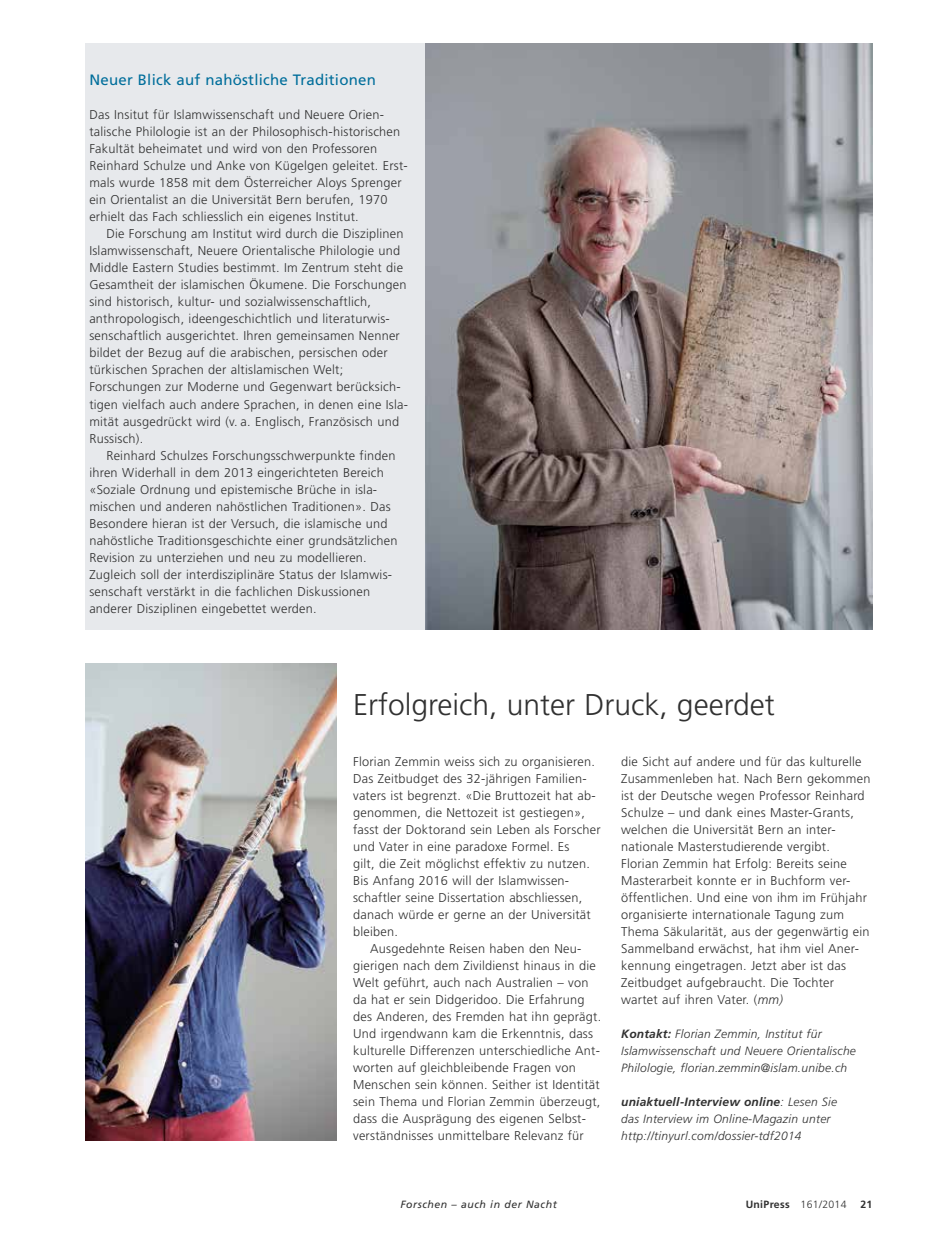
<style>
.page{position:relative;width:936px;height:1234px;background:#fff}
.page>*{position:absolute;margin:0;border:0;box-sizing:border-box;transform-origin:0 0}
.t1{font:300 30px "Frutiger";color:#313131}
.t2{font:15px "Frutiger";letter-spacing:.015em;color:#006e9b}
.t3{font:300 12.75px/17px "Frutiger";letter-spacing:.02em;color:#313131}
.t4{font:italic 300 12px/17px "Frutiger";letter-spacing:.02em;color:#313131}
.t5{font:italic 10.5px "Frutiger";letter-spacing:.05em;color:#313131}
.t6{font:700 10.5px "Frutiger";letter-spacing:.03em;color:#313131}
.s1{font-style:italic}
.s2{font-weight:700}
.s3{font-weight:300}
</style>
<div class="page">
<div style="left:85px;top:44px;width:357px;height:585px;background:#e7e9ec"></div>
<img style="left:85px;top:663px;width:251px;height:477px">
<img style="left:425px;top:44px;width:447px;height:585px">
<p class="t2" style="left:89px;top:71px;width:288px">Neuer Blick auf nahöstliche Traditionen</p>
<p class="t3" style="left:89px;top:106px;width:320px">Das Insitut für Islamwissenschaft und Neuere Orien&shy;talische Philologie ist an der Philosophisch-historischen Fakultät beheimatet und wird von den Professoren Reinhard Schulze und Anke von Kügelgen geleitet. Erst&shy;mals wurde 1858 mit dem Österreicher Aloys Sprenger ein Orientalist an die Universität Bern berufen, 1970 erhielt das Fach schliesslich ein eigenes Institut.</p>
<p class="t3" style="left:89px;top:225px;width:320px;text-indent:17px">Die Forschung am Institut wird durch die Disziplinen Islamwissenschaft, Neuere Orientalische Philologie und Middle Eastern Studies bestimmt. Im Zentrum steht die Gesamtheit der islamischen Ökumene. Die Forschungen sind historisch, kultur- und sozialwissenschaftlich, anthropologisch, ideengeschichtlich und literaturwis&shy;senschaftlich ausgerichtet. Ihren gemeinsamen Nenner bildet der Bezug auf die arabischen, persischen oder türkischen Sprachen der altislamischen Welt; Forschungen zur Moderne und Gegenwart berücksich&shy;tigen vielfach auch andere Sprachen, in denen eine Isla&shy;mität ausgedrückt wird (v. a. Englisch, Französisch und Russisch).</p>
<p class="t3" style="left:89px;top:446px;width:310px;text-indent:17px">Reinhard Schulzes Forschungsschwerpunkte finden ihren Widerhall in dem 2013 eingerichteten Bereich «Soziale Ordnung und epistemische Brüche in isla&shy;mischen und anderen nahöstlichen Traditionen». Das Besondere hieran ist der Versuch, die islamische und nahöstliche Traditionsgeschichte einer grundsätzlichen Revision zu unterziehen und neu zu modellieren.<br>Zugleich soll der interdisziplinäre Status der Islamwis&shy;senschaft verstärkt in die fachlichen Diskussionen anderer Disziplinen eingebettet werden.</p>
<h1 class="t1" style="left:353px;top:687px;width:423px">Erfolgreich, unter Druck, geerdet</h1>
<p class="t3" style="left:621px;top:752px;width:251px">die Sicht auf andere und für das kulturelle Zusammenleben hat. Nach Bern gekommen ist der Deutsche wegen Professor Reinhard Schulze – und dank eines Master-Grants, welchen die Universität Bern an inter&shy;nationale Masterstudierende vergibt.<br>Florian Zemmin hat Erfolg: Bereits seine Masterarbeit konnte er in Buchform ver&shy;öffentlichen. Und eine von ihm im Frühjahr organisierte internationale Tagung zum Thema Säkularität, aus der gegenwärtig ein Sammelband erwächst, hat ihm viel Aner&shy;kennung eingetragen. Jetzt aber ist das Zeitbudget aufgebraucht. Die Tochter wartet auf ihren Vater. (<span class="s1">mm)</span></p>
<p class="t4" style="left:621px;top:1025px;width:236px"><span class="s2">Kontakt:</span> Florian Zemmin, Institut für<br>Islamwissenschaft und Neuere Orientalische<br>Philologie, florian.zemmin@islam.unibe.ch</p>
<p class="t4" style="left:621px;top:1093px;width:217px"><span class="s2">uniaktuell-Interview online</span>: Lesen Sie das Interview im Online-Magazin unter http://tinyurl.com/dossier-tdf2014</p>
<p class="t3" style="left:353px;top:752px;width:243px">Florian Zemmin weiss sich zu organisieren.</p>
<p class="t3" style="left:353px;top:769px;width:235px">Das Zeitbudget des 32-jährigen Familien-</p>
<p class="t3" style="left:353px;top:786px;width:244px">vaters ist begrenzt. «Die Bruttozeit hat ab-</p>
<p class="t3" style="left:353px;top:803px;width:233px">genommen, die Nettozeit ist gestiegen»,</p>
<p class="t3" style="left:353px;top:820px;width:249px">fasst der Doktorand sein Leben als Forscher</p>
<p class="t3" style="left:353px;top:837px;width:218px">und Vater in eine paradoxe Formel. Es</p>
<p class="t3" style="left:353px;top:854px;width:238px">gilt, die Zeit möglichst effektiv zu nutzen.</p>
<p class="t3" style="left:353px;top:872px;width:217px">Bis Anfang 2016 will der Islamwissen-</p>
<p class="t3" style="left:353px;top:889px;width:231px">schaftler seine Dissertation abschliessen,</p>
<p class="t3" style="left:353px;top:906px;width:239px">danach würde er gerne an der Universität</p>
<p class="t3" style="left:353px;top:923px;width:46px">bleiben.</p>
<p class="t3" style="left:370px;top:940px;width:213px">Ausgedehnte Reisen haben den Neu-</p>
<p class="t3" style="left:353px;top:957px;width:244px">gierigen nach dem Zivildienst hinaus in die</p>
<p class="t3" style="left:353px;top:974px;width:237px">Welt geführt, auch nach Australien – von</p>
<p class="t3" style="left:353px;top:991px;width:233px">da hat er sein Didgeridoo. Die Erfahrung</p>
<p class="t3" style="left:353px;top:1008px;width:250px">des Anderen, des Fremden hat ihn geprägt.</p>
<p class="t3" style="left:353px;top:1025px;width:241px">Und irgendwann kam die Erkenntnis, dass</p>
<p class="t3" style="left:353px;top:1042px;width:248px">kulturelle Differenzen unterschiedliche Ant-</p>
<p class="t3" style="left:353px;top:1059px;width:224px">worten auf gleichbleibende Fragen von</p>
<p class="t3" style="left:353px;top:1076px;width:248px">Menschen sein können. Seither ist Identität</p>
<p class="t3" style="left:353px;top:1093px;width:249px">sein Thema und Florian Zemmin überzeugt,</p>
<p class="t3" style="left:353px;top:1110px;width:234px">dass die Ausprägung des eigenen Selbst-</p>
<p class="t3" style="left:353px;top:1127px;width:232px">verständnisses unmittelbare Relevanz für</p>
<p class="t5" style="left:400px;top:1198px;width:158px">Forschen – auch in der Nacht</p>
<p class="t6" style="left:745px;top:1198px;width:102px">UniPress <span class="s3">161/2014</span></p>
<p class="t6" style="left:860px;top:1198px;width:13px">21</p>
</div>
